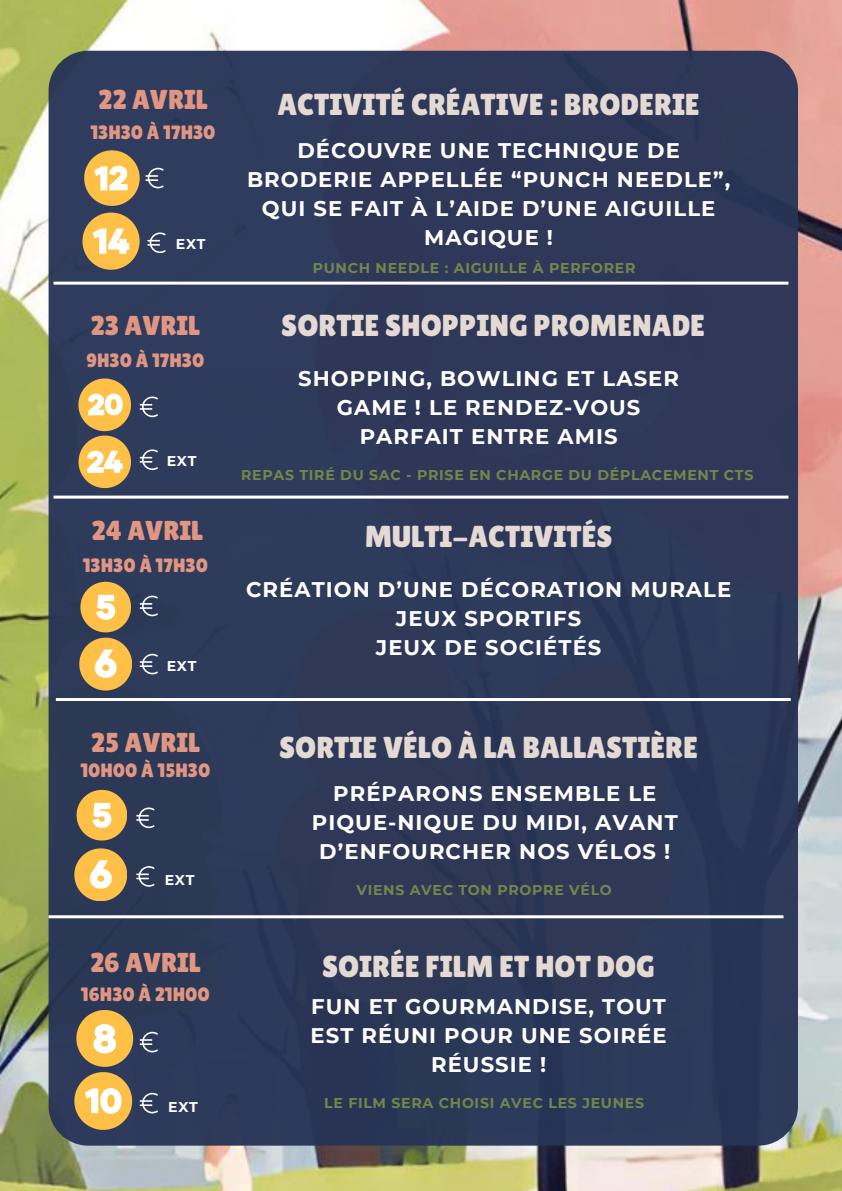
<style>
.page{position:relative;width:842px;height:1191px;background:#fff}
.page>*{position:absolute;margin:0;border:0;box-sizing:border-box;transform-origin:0 0}
.t1{font:30.3px "Lilita One";color:#e4d9d3}
.t2{font:27.3px "Lilita One";color:#e09683}
.t3{font:700 21.1px/29.2px "Montserrat";letter-spacing:.05em;color:#fff;text-align:center}
.t4{font:19.3px "Lilita One";color:#e09683}
.t5{font:700 14.1px "Montserrat";letter-spacing:.05em;color:#73874b}
.t6{font:700 14.1px "Montserrat";letter-spacing:.05em;color:#fff}
</style>
<div class="page">
<img style="left:0;top:0;width:842px;height:1190px">
<div style="left:49px;top:51px;width:749px;height:1094px;background:#2e3858;border-radius:40px"></div>
<hr style="left:54px;top:281px;width:734px;height:3px;background:#fff">
<hr style="left:49px;top:915px;width:734px;height:3px;background:#fff">
<hr style="left:56px;top:698px;width:735px;height:3px;background:#fff">
<hr style="left:54px;top:495px;width:734px;height:3px;background:#fff">
<svg style="left:82px;top:212px;width:57px;height:57px"></svg>
<svg style="left:78px;top:378px;width:53px;height:110px"></svg>
<svg style="left:79px;top:581px;width:53px;height:109px"></svg>
<svg style="left:77px;top:789px;width:50px;height:51px"></svg>
<svg style="left:74px;top:848px;width:53px;height:52px"></svg>
<svg style="left:74px;top:1010px;width:59px;height:119px"></svg>
<svg style="left:84px;top:150px;width:80px;height:56px"></svg>
<svg style="left:147px;top:232px;width:19px;height:21px"></svg>
<svg style="left:140px;top:396px;width:18px;height:21px"></svg>
<svg style="left:140px;top:449px;width:18px;height:21px"></svg>
<svg style="left:140px;top:595px;width:18px;height:21px"></svg>
<svg style="left:140px;top:653px;width:18px;height:21px"></svg>
<svg style="left:136px;top:807px;width:19px;height:21px"></svg>
<svg style="left:136px;top:866px;width:19px;height:20px"></svg>
<svg style="left:140px;top:1031px;width:18px;height:21px"></svg>
<svg style="left:140px;top:1092px;width:18px;height:21px"></svg>
<p class="t2" style="left:98px;top:84px;width:111px">22 AVRIL</p>
<p class="t4" style="left:90px;top:121px;width:127px">13H30 À 17H30</p>
<p class="t6" style="left:176px;top:235px;width:31px">EXT</p>
<p class="t2" style="left:91px;top:309px;width:111px">23 AVRIL</p>
<p class="t4" style="left:86px;top:349px;width:120px">9H30 À 17H30</p>
<p class="t6" style="left:167px;top:452px;width:31px">EXT</p>
<p class="t2" style="left:92px;top:514px;width:113px">24 AVRIL</p>
<h2 class="t4" style="left:83px;top:554px;width:127px">13H30 À 17H30</h2>
<p class="t6" style="left:167px;top:657px;width:31px">EXT</p>
<p class="t2" style="left:91px;top:726px;width:111px">25 AVRIL</p>
<p class="t4" style="left:80px;top:759px;width:131px">10H00 À 15H30</p>
<p class="t6" style="left:165px;top:871px;width:31px">EXT</p>
<h1 class="t2" style="left:90px;top:946px;width:112px">26 AVRIL</h1>
<p class="t4" style="left:81px;top:983px;width:130px">16H30 À 21H00</p>
<h1 class="t6" style="left:168px;top:1097px;width:31px">EXT</h1>
<h1 class="t1" style="left:277px;top:87px;width:424px">ACTIVITÉ CRÉATIVE : BRODERIE</h1>
<h1 class="t3" style="left:247px;top:135px;width:485px">DÉCOUVRE UNE TECHNIQUE DE<br>BRODERIE APPELLÉE “PUNCH NEEDLE”,<br>QUI SE FAIT À L’AIDE D’UNE AIGUILLE<br>MAGIQUE !</h1>
<p class="t5" style="left:313px;top:259px;width:324px">PUNCH NEEDLE : AIGUILLE À PERFORER</p>
<h3 class="t1" style="left:281px;top:308px;width:425px">SORTIE SHOPPING PROMENADE</h3>
<p class="t3" style="left:298px;top:363px;width:382px">SHOPPING, BOWLING ET LASER<br>GAME ! LE RENDEZ-VOUS<br>PARFAIT ENTRE AMIS</p>
<p class="t5" style="left:241px;top:466px;width:514px">REPAS TIRÉ DU SAC - PRISE EN CHARGE DU DÉPLACEMENT CTS</p>
<h2 class="t1" style="left:365px;top:519px;width:249px">MULTI-ACTIVITÉS</h2>
<h1 class="t3" style="left:246px;top:574px;width:487px">CRÉATION D’UNE DÉCORATION MURALE<br>JEUX SPORTIFS<br>JEUX DE SOCIÉTÉS</h1>
<p class="t1" style="left:279px;top:730px;width:420px">SORTIE VÉLO À LA BALLASTIÈRE</p>
<h1 class="t3" style="left:312px;top:778px;width:367px">PRÉPARONS ENSEMBLE LE<br>PIQUE-NIQUE DU MIDI, AVANT<br>D’ENFOURCHER NOS VÉLOS !</h1>
<h3 class="t5" style="left:356px;top:881px;width:257px">VIENS AVEC TON PROPRE VÉLO</h3>
<p class="t1" style="left:322px;top:948px;width:334px">SOIRÉE FILM ET HOT DOG</p>
<p class="t3" style="left:311px;top:991px;width:358px">FUN ET GOURMANDISE, TOUT<br>EST RÉUNI POUR UNE SOIRÉE<br>RÉUSSIE !</p>
<h3 class="t5" style="left:324px;top:1093px;width:321px">LE FILM SERA CHOISI AVEC LES JEUNES</h3>
</div>
